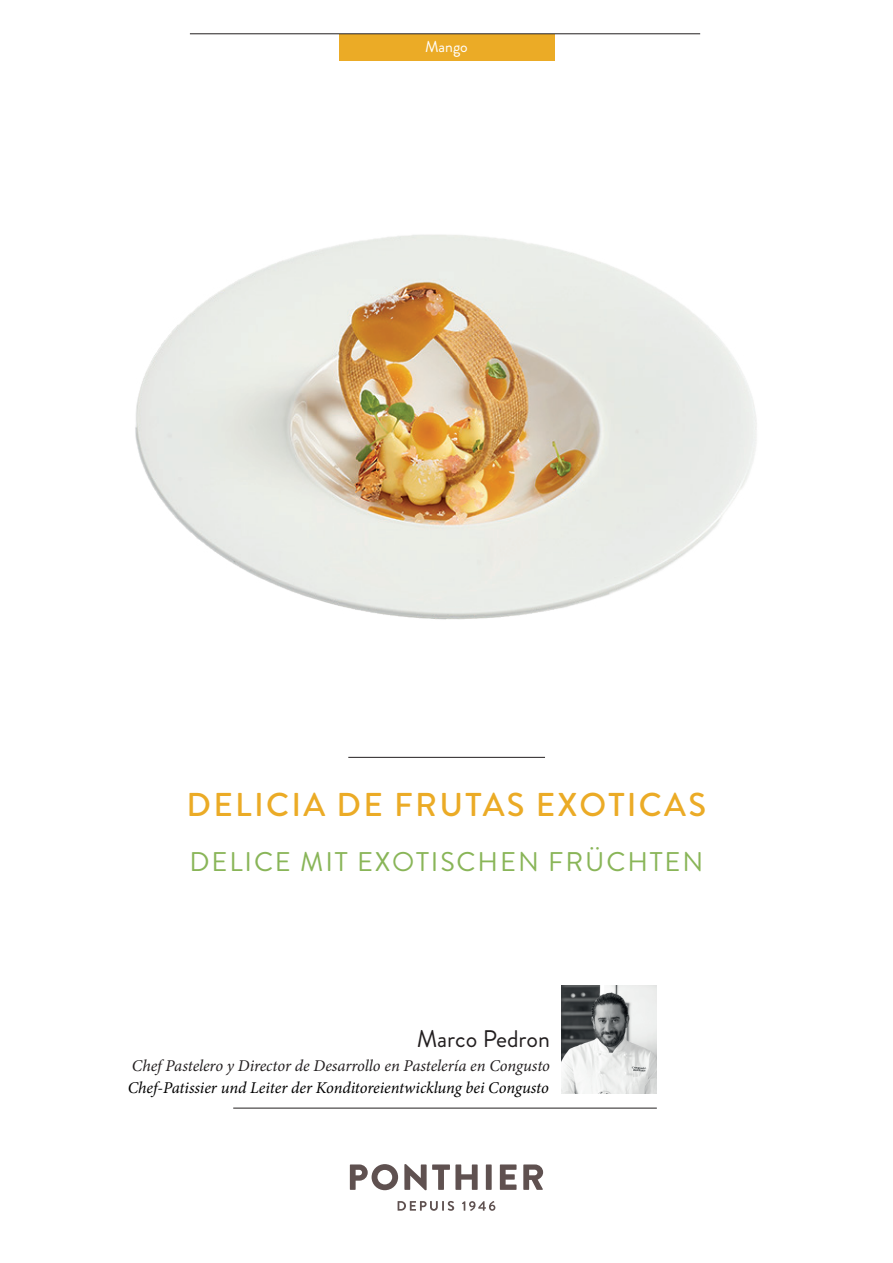
<style>
.page{position:relative;width:893px;height:1263px;background:#fff}
.page>*{position:absolute;margin:0;border:0;box-sizing:border-box;transform-origin:0 0}
.t1{font:500 33px "Brandon Grotesque";letter-spacing:.07em;color:#ebab26}
.t2{font:27px "Brandon Grotesque";letter-spacing:.07em;color:#89b558}
.t3{font:24px "Brandon Grotesque";color:#231f20}
.t4{font:italic 16.5px "Minion Pro";letter-spacing:-.01em;color:#000}
.t5{font:italic 16.5px "Minion Pro";letter-spacing:-.005em;color:#231f20}
.t6{font:15.75px "Brandon Grotesque";color:#fff}
</style>
<div class="page">
<hr style="left:233px;top:1108px;width:424px;height:1px;background:#231f20">
<hr style="left:348px;top:757px;width:197px;height:1px;background:#231f20">
<svg style="left:398px;top:1201px;width:56px;height:10px"></svg>
<svg style="left:462px;top:1201px;width:33px;height:10px"></svg>
<svg style="left:350px;top:1164px;width:193px;height:26px"></svg>
<div style="left:339px;top:34px;width:216px;height:27px;background:#ebab26"></div>
<hr style="left:190px;top:34px;width:510px;height:1px;background:#231f20">
<img style="left:561px;top:985px;width:96px;height:109px">
<img style="left:135px;top:234px;width:622px;height:386px">
<p class="t6" style="left:425px;top:36px;width:44px">Mango</p>
<h1 class="t1" style="left:187px;top:782px;width:521px">DELICIA DE FRUTAS EXOTICAS</h1>
<h2 class="t2" style="left:189px;top:843px;width:515px">DELICE MIT EXOTISCHEN FRÜCHTEN</h2>
<h3 class="t3" style="left:417px;top:1022px;width:135px">Marco Pedron</h3>
<p class="t5" style="left:132px;top:1055px;width:420px">Chef Pastelero y Director de Desarrollo en Pastelería en Congusto</p>
<p class="t4" style="left:128px;top:1076px;width:423px">Chef-Patissier und Leiter der Konditoreientwicklung bei Congusto</p>
</div>
